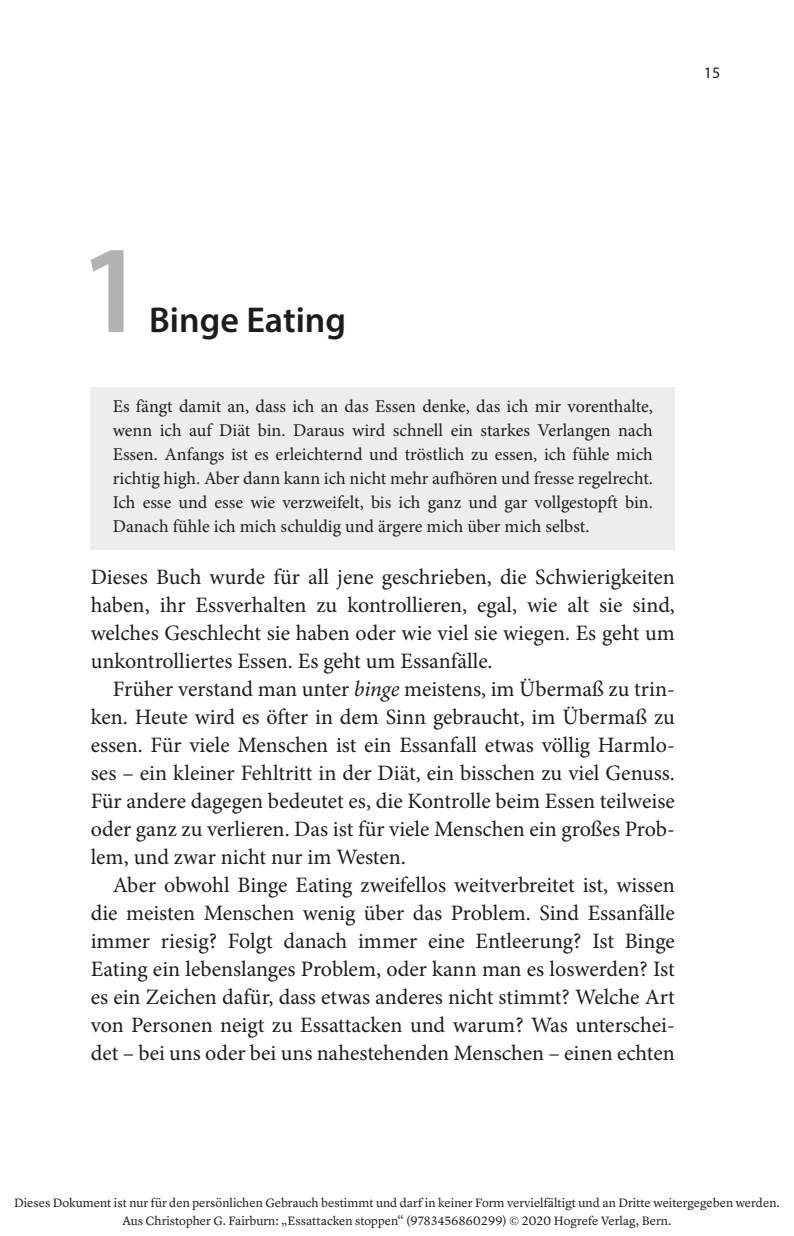
<style>
.page{position:relative;width:794px;height:1236px;background:#fff}
.page>*{position:absolute;margin:0;border:0;box-sizing:border-box;transform-origin:0 0}
.t1{font:600 126px "Myriad Pro";color:#b2b2b2}
.t2{font:600 36px "Myriad Pro";color:#1d1d1b}
.t3{font:22px/28px "Minion Pro";color:#1d1d1b;text-align:justify}
.t4{font:18px/24px "Minion Pro";color:#1d1d1b;text-align:justify}
.t5{font:16px "Myriad Pro";color:#1d1d1b}
.t6{font:12.6px/18px "Lyon Text";color:#231f20;text-align:center}
.s1{font-style:italic}
</style>
<div class="page">
<div style="left:91px;top:387px;width:584px;height:162px;background:#ededed"></div>
<p class="t5" style="left:704px;top:62px;width:18px">15</p>
<h1 class="t1" style="left:79px;top:210px;width:69px">1</h1>
<h2 class="t2" style="left:149px;top:297px;width:198px">Binge Eating</h2>
<p class="t4" style="left:113px;top:394px;width:542px">Es fängt damit an, dass ich an das Essen denke, das ich mir vorenthalte, wenn ich auf Diät bin. Daraus wird schnell ein starkes Verlangen nach Essen. Anfangs ist es erleichternd und tröstlich zu essen, ich fühle mich richtig high. Aber dann kann ich nicht mehr aufhören und fresse regelrecht.<br>Ich esse und esse wie verzweifelt, bis ich ganz und gar vollgestopft bin.<br>Danach fühle ich mich schuldig und ärgere mich über mich selbst.</p>
<p class="t3" style="left:91px;top:563px;width:586px">Dieses Buch wurde für all jene geschrieben, die Schwierigkeiten haben, ihr Essverhalten zu kontrollieren, egal, wie alt sie sind, welches Geschlecht sie haben oder wie viel sie wiegen. Es geht um unkontrolliertes Essen. Es geht um Essanfälle.</p>
<p class="t3" style="left:91px;top:675px;width:586px;text-indent:22px">Früher verstand man unter <span class="s1">binge</span> meistens, im Übermaß zu trin&shy;ken. Heute wird es öfter in dem Sinn gebraucht, im Übermaß zu essen. Für viele Menschen ist ein Essanfall etwas völlig Harmlo&shy;ses – ein kleiner Fehltritt in der Diät, ein bisschen zu viel Genuss.<br>Für andere dagegen bedeutet es, die Kontrolle beim Essen teilweise oder ganz zu verlieren. Das ist für viele Menschen ein großes Prob&shy;lem, und zwar nicht nur im Westen.</p>
<p class="t3" style="left:91px;top:871px;width:586px;text-indent:22px">Aber obwohl Binge Eating zweifellos weitverbreitet ist, wissen die meisten Menschen wenig über das Problem. Sind Essanfälle immer riesig? Folgt danach immer eine Entleerung? Ist Binge Eating ein lebenslanges Problem, oder kann man es loswerden? Ist es ein Zeichen dafür, dass etwas anderes nicht stimmt? Welche Art von Personen neigt zu Essattacken und warum? Was unterschei&shy;det – bei uns oder bei uns nahestehenden Menschen – einen echten</p>
<p class="t6" style="left:14px;top:1192px;width:767px">Dieses Dokument ist nur für den persönlichen Gebrauch bestimmt und darf in keiner Form vervielfältigt und an Dritte weitergegeben werden.<br>Aus Christopher G. Fairburn: „Essattacken stoppen“ (9783456860299) © 2020 Hogrefe Verlag, Bern.</p>
</div>
